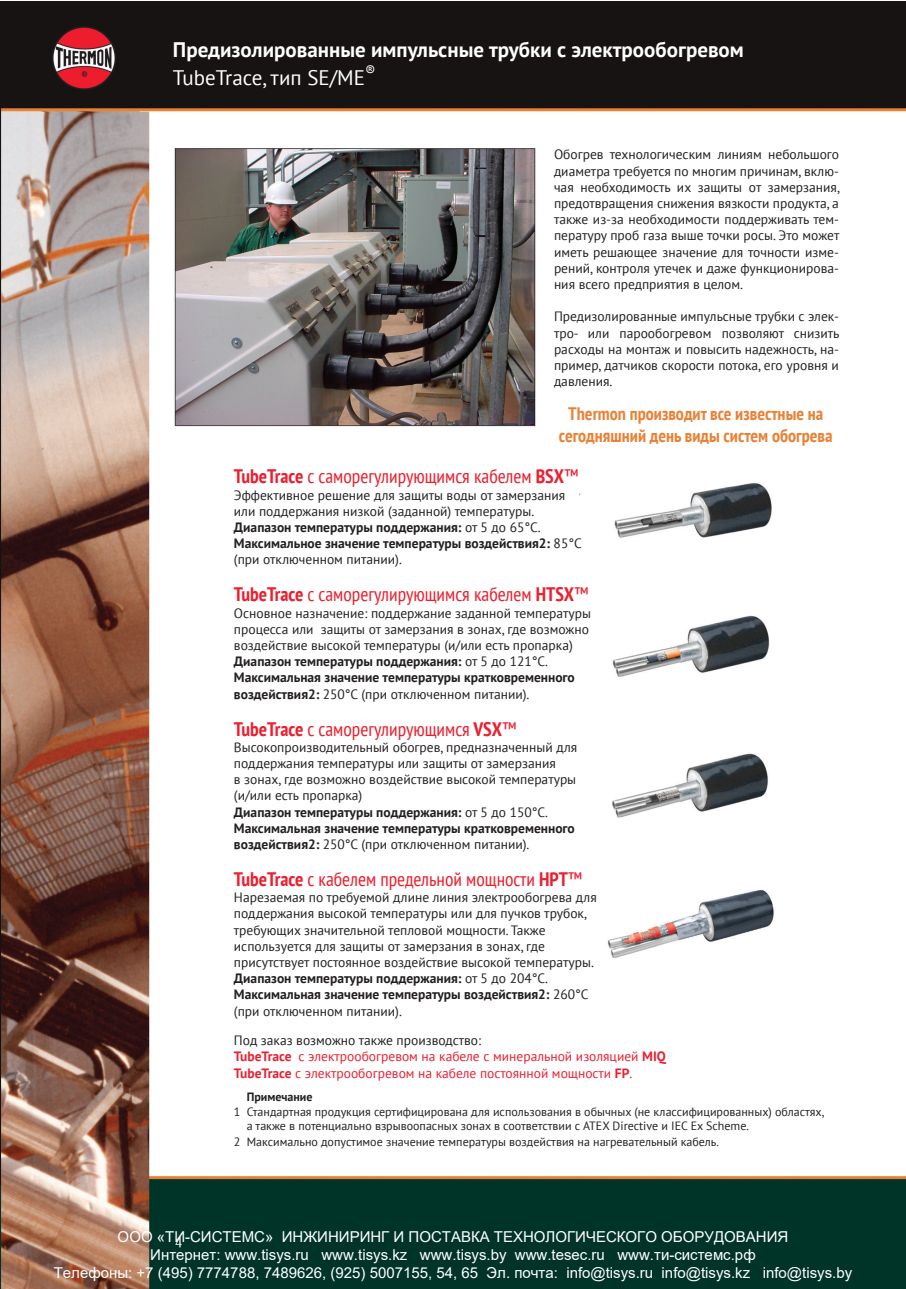
<style>
.page{position:relative;width:906px;height:1289px;background:#fff}
.page>*{position:absolute;margin:0;border:0;box-sizing:border-box;transform-origin:0 0}
.PT9-10_8{font:700 21px "PT Sans";color:#fff}
.PT9-10_8-2{font:21px "PT Sans";color:#fff}
.заг1{font:condensed 19.5px "PT Sans";color:#eb1f2f}
.PT9-10_8-3{font:condensed 19.5px "PT Sans";color:#eb1f2f}
.заг2{font:700 condensed 18px/21.3px "PT Sans";color:#e98236;text-align:center}
.t1{font:15px/18px "Arial";color:#fff;text-align:center}
.PT9-10_8-4{font:13.5px/16.2px "PT Sans";color:#231f20}
.PT9-10_8-5{font:13.5px/16.2px "PT Sans";color:#eb1f2f}
.перечисление{font:12px/14.4px "PT Sans";color:#231f20}
.перечисление-2{font:700 12px "PT Sans";color:#231f20}
.s1{font-weight:700}
.s2{color:#231f20}
</style>
<div class="page">
<img style="left:0;top:2px;width:906px;height:1286px">
<p class="PT9-10_8" style="left:173px;top:35px;width:572px">Предизолированные импульсные трубки с электрообогревом</p>
<p class="PT9-10_8-2" style="left:173px;top:64px;width:204px">TubeTrace, тип SE/ME<sup>®</sup></p>
<p class="PT9-10_8-4" style="left:554px;top:146px;width:287px;text-align:justify">Обогрев технологическим линиям небольшого диаметра требуется по многим причинам, вклю&shy;чая необходимость их защиты от замерзания, предотвращения снижения вязкости продукта, а также из-за необходимости поддерживать тем&shy;пературу проб газа выше точки росы. Это может иметь решающее значение для точности изме&shy;рений, контроля утечек и даже функционирова&shy;ния всего предприятия в целом.</p>
<p class="PT9-10_8-4" style="left:554px;top:308px;width:287px;text-align:justify">Предизолированные импульсные трубки с элек&shy;тро- или парообогревом позволяют снизить расходы на монтаж и повысить надежность, на&shy;пример, датчиков скорости потока, его уровня и давления.</p>
<p class="заг2" style="left:559px;top:403px;width:275px">Thermon производит все известные на сегодняшний день виды систем обогрева</p>
<p class="заг1" style="left:234px;top:464px;width:346px"><span class="s1">TubeTrace</span> с саморегулирующимся кабелем <span class="s1">BSX</span>™</p>
<p class="PT9-10_8-4" style="left:234px;top:486px;width:349px">Эффективное решение для защиты воды от замерзания или поддержания низкой (заданной) температуры.<br><span class="s1">Диапазон температуры поддержания:</span> от 5 до 65°С.<br><span class="s1">Максимальное значение температуры воздействия2:</span> 85°С (при отключенном питании).</p>
<p class="PT9-10_8-3" style="left:234px;top:582px;width:356px"><span class="s1">TubeTrace</span> с саморегулирующимся кабелем <span class="s1">HTSX</span>™</p>
<p class="PT9-10_8-4" style="left:234px;top:604px;width:359px">Основное назначение: поддержание заданной температуры процесса или защиты от замерзания в зонах, где возможно воздействие высокой температуры (и/или есть пропарка)<br><span class="s1">Диапазон температуры поддержания:</span> от 5 до 121°С.<br><span class="s1">Максимальная значение температуры кратковременного воздействия2:</span> 250°С (при отключенном питании).</p>
<p class="заг1" style="left:234px;top:716px;width:284px"><span class="s1">TubeTrace</span> с саморегулирующимся <span class="s1">VSX</span>™</p>
<p class="PT9-10_8-4" style="left:234px;top:738px;width:345px">Высокопроизводительный обогрев, предназначенный для поддержания температуры или защиты от замерзания<br>в зонах, где возможно воздействие высокой температуры (и/или есть пропарка)<br><span class="s1">Диапазон температуры поддержания:</span> от 5 до 150°С.<br><span class="s1">Максимальная значение температуры кратковременного воздействия2:</span> 250°С (при отключенном питании).</p>
<p class="заг1" style="left:234px;top:866px;width:350px"><span class="s1">TubeTrace</span> с кабелем предельной мощности <span class="s1">HPT</span>™</p>
<p class="PT9-10_8-4" style="left:234px;top:889px;width:364px">Нарезаемая по требуемой длине линия электрообогрева для поддержания высокой температуры или для пучков трубок, требующих значительной тепловой мощности. Также используется для защиты от замерзания в зонах, где присутствует постоянное воздействие высокой температуры.<br><span class="s1">Диапазон температуры поддержания:</span> от 5 до 204°С.<br><span class="s1">Максимальная значение температуры воздействия2:</span> 260°С (при отключенном питании).</p>
<p class="PT9-10_8-5" style="left:234px;top:1032px;width:433px"><span class="s2">Под заказ возможно также производство:<br></span><span class="s1">TubeTrace</span> с электрообогревом на кабеле с минеральной изоляцией <span class="s1">MIQ<br>TubeTrace</span> с электрообогревом на кабеле постоянной мощности <span class="s1">FP</span>.</p>
<p class="перечисление-2" style="left:247px;top:1088px;width:67px">Примечание</p>
<p class="перечисление" style="left:247px;top:1103px;width:579px;text-indent:-13px">1 Стандартная продукция сертифицирована для использования в обычных (не классифицированных) областях, а также в потенциально взрывоопасных зонах в соответствии с ATEX Directive и IEC Ех Scheme.</p>
<p class="перечисление" style="left:234px;top:1134px;width:486px">2 Максимально допустимое значение температуры воздействия на нагревательный кабель.</p>
<p class="t1" style="left:54px;top:1227px;width:800px">ООО «ТИ-СИСТЕМС» ИНЖИНИРИНГ И ПОСТАВКА ТЕХНОЛОГИЧЕСКОГО ОБОРУДОВАНИЯ<br>Интернет: www.tisys.ru www.tisys.kz www.tisys.by www.tesec.ru www.ти-системс.рф<br>Телефоны: +7 (495) 7774788, 7489626, (925) 5007155, 54, 65 Эл. почта: info@tisys.ru info@tisys.kz info@tisys.by</p>
</div>
